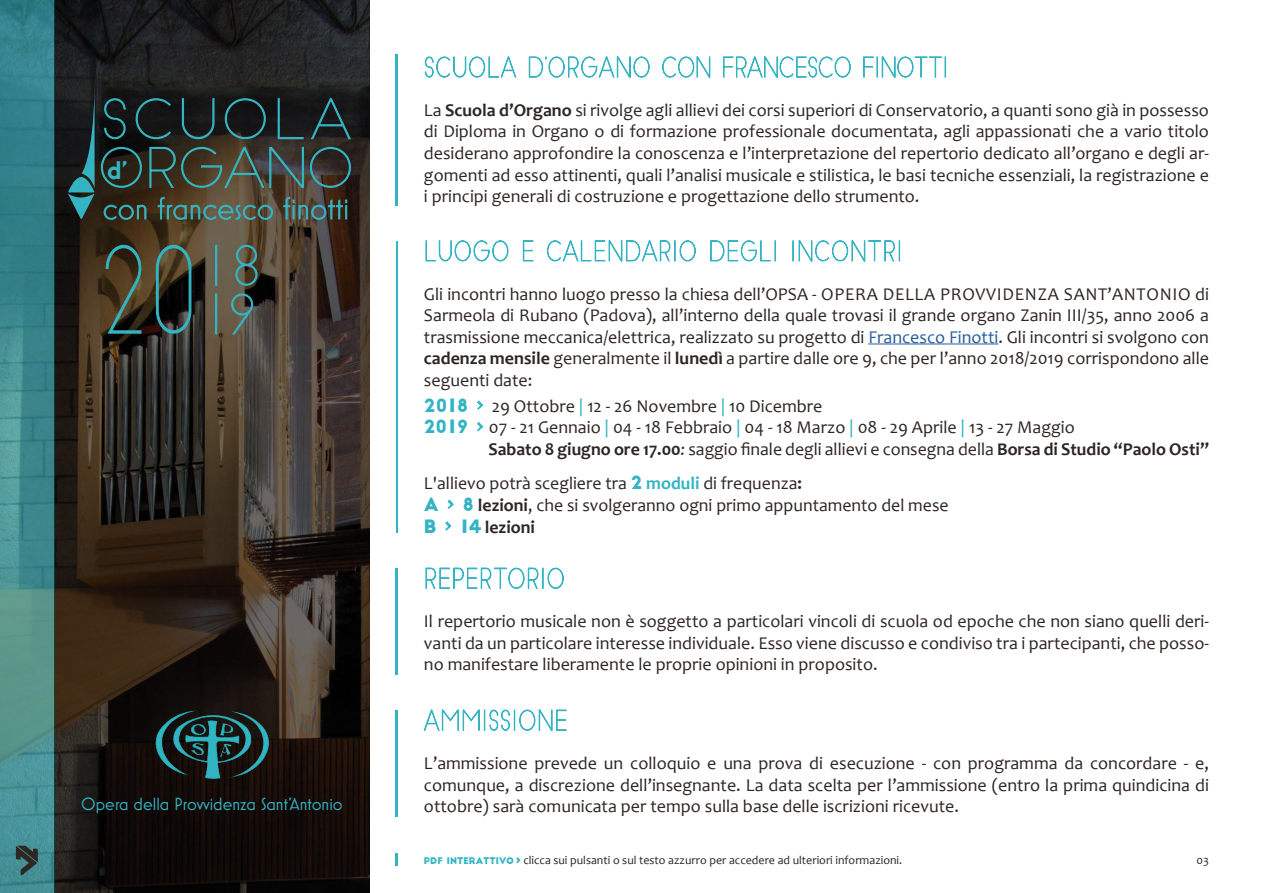
<style>
.page{position:relative;width:1263px;height:893px;background:#fff}
.page>*{position:absolute;margin:0;border:0;box-sizing:border-box;transform-origin:0 0}
.t1{font:117px "Slim Joe";color:#34b4c3;scale:.75 1}
.t2{font:700 25.95px "Mostra Nuova";color:#34b4c3}
.t3{font:18px/21.6px "Candara";color:#2d2622;text-align:justify}
.t4{font:700 18px "Candara";color:#2d2622}
.t5{font:18px "Mostra Nuova";color:#34b4c3}
.t6{font:12px "Candara";color:#2d2622}
.s1{font-weight:700}
.s2{color:#275b9b}
.s3{font-family:"Big John";color:#34b4c3}
.s4{font-family:"Trajan Pro 3";font-weight:700;color:#34b4c3}
.s5{color:#34b4c3}
.s6{font-weight:400;font-style:italic}
.s7{font-weight:400}
.s8{font-weight:700;color:#34b4c3}
.s9{font-family:"Big John";font-size:9px;color:#34b4c3}
.s10{font-family:"Trajan Pro 3";font-weight:700;font-size:10.5px;color:#34b4c3}
</style>
<div class="page">
<svg style="left:0;top:0;width:54px;height:893px;background:#418a8d"></svg>
<svg style="left:54px;top:0;width:316px;height:893px;background:#2c251e"></svg>
<svg style="left:425px;top:56px;width:92px;height:22px"></svg>
<svg style="left:529px;top:56px;width:121px;height:23px"></svg>
<svg style="left:662px;top:56px;width:49px;height:23px"></svg>
<svg style="left:723px;top:56px;width:128px;height:23px"></svg>
<svg style="left:863px;top:56px;width:83px;height:23px"></svg>
<hr style="left:396px;top:54px;width:2px;height:151px;background:#34b4c3">
<hr style="left:868px;top:344px;width:130px;height:1px;background:#275b9b">
<svg style="left:425px;top:240px;width:84px;height:22px"></svg>
<svg style="left:523px;top:240px;width:11px;height:22px"></svg>
<svg style="left:547px;top:239px;width:149px;height:23px"></svg>
<svg style="left:710px;top:240px;width:66px;height:22px"></svg>
<div style="left:792px;top:240px;width:2px;height:21px;border:1px solid #34b4c3"></div>
<svg style="left:798px;top:239px;width:102px;height:23px"></svg>
<svg style="left:477px;top:401px;width:6px;height:9px"></svg>
<svg style="left:477px;top:422px;width:6px;height:9px"></svg>
<svg style="left:448px;top:500px;width:5px;height:9px"></svg>
<svg style="left:445px;top:522px;width:6px;height:8px"></svg>
<hr style="left:396px;top:241px;width:2px;height:292px;background:#34b4c3">
<svg style="left:425px;top:567px;width:139px;height:22px"></svg>
<hr style="left:396px;top:568px;width:2px;height:106px;background:#34b4c3">
<svg style="left:423px;top:709px;width:144px;height:23px"></svg>
<hr style="left:396px;top:710px;width:2px;height:106px;background:#34b4c3">
<img style="left:155px;top:710px;width:114px;height:70px">
<svg style="left:16px;top:846px;width:22px;height:30px"></svg>
<svg style="left:68px;top:85px;width:284px;height:135px;background:#2e3834"></svg>
<svg style="left:516px;top:857px;width:4px;height:6px"></svg>
<svg style="left:396px;top:853px;width:2px;height:13px"></svg>
<svg style="left:105px;top:244px;width:37px;height:90px;background:#3e3d2c"></svg>
<svg style="left:155px;top:244px;width:37px;height:90px;background:#303931"></svg>
<div style="left:215px;top:245px;width:2px;height:41px;border:1px solid #34b4c3"></div>
<svg style="left:235px;top:244px;width:23px;height:42px"></svg>
<div style="left:215px;top:293px;width:2px;height:41px;border:1px solid #34b4c3"></div>
<svg style="left:231px;top:293px;width:23px;height:42px"></svg>
<h2 class="t2" style="left:107px;top:155px;width:22px">d’</h2>
<h1 class="t1" style="left:98px;top:224px;width:221px">20<sup>18</sup></h1>
<p class="t5" style="left:81px;top:793px;width:263px">Opera della Provvidenza Sant’Antonio</p>
<p class="t3" style="left:424px;top:99px;width:786px">La <span class="s1">Scuola d’Organo</span> si rivolge agli allievi dei corsi superiori di Conservatorio, a quanti sono già in possesso di Diploma in Organo o di formazione professionale documentata, agli appassionati che a vario titolo desiderano approfondire la conoscenza e l’interpretazione del repertorio dedicato all’organo e degli ar&shy;gomenti ad esso attinenti, quali l’analisi musicale e stilistica, le basi tecniche essenziali, la registrazione e i principi generali di costruzione e progettazione dello strumento.</p>
<p class="t3" style="left:424px;top:283px;width:786px">Gli incontri hanno luogo presso la chiesa dell’OPSA - OPERA DELLA PROVVIDENZA SANT’ANTONIO di Sarmeola di Rubano (Padova), all’interno della quale trovasi il grande organo Zanin III/35, anno 2006 a trasmissione meccanica/elettrica, realizzato su progetto di <span class="s2">Francesco Finotti</span>. Gli incontri si svolgono con <span class="s1">cadenza mensile</span> generalmente il <span class="s1">lunedì</span> a partire dalle ore 9, che per l’anno 2018/2019 corrispondono alle seguenti date:</p>
<p class="t3" style="left:424px;top:395px;width:400px"><span class="s3">2018</span> <span class="s4">›</span> 29 Ottobre <span class="s5">|</span> 12 - 26 Novembre <span class="s5">|</span> 10 Dicembre</p>
<p class="t3" style="left:424px;top:417px;width:652px"><span class="s3">2019</span> <span class="s4">›</span> 07 - 21 Gennaio <span class="s5">|</span> 04 - 18 Febbraio <span class="s5">|</span> 04 - 18 Marzo <span class="s5">|</span> 08 - 29 Aprile <span class="s5">|</span> 13 - 27 Maggio</p>
<p class="t4" style="left:488px;top:438px;width:722px">Sabato 8 giugno ore 17.00<span class="s6">:</span> <span class="s7">saggio finale degli allievi e consegna della</span> Borsa di Studio “Paolo Osti”</p>
<p class="t3" style="left:424px;top:473px;width:526px;text-align:left">L'allievo potrà scegliere tra <span class="s3">2</span> <span class="s8">moduli</span> di frequenza<span class="s1">:<br></span><span class="s3">A</span> <span class="s4">›</span> <span class="s3">8</span> <span class="s1">lezioni</span>, che si svolgeranno ogni primo appuntamento del mese<br><span class="s3">B</span> <span class="s4">›</span> <span class="s3">14</span> <span class="s1">lezioni</span></p>
<p class="t3" style="left:424px;top:610px;width:786px">Il repertorio musicale non è soggetto a particolari vincoli di scuola od epoche che non siano quelli deri&shy;vanti da un particolare interesse individuale. Esso viene discusso e condiviso tra i partecipanti, che posso&shy;no manifestare liberamente le proprie opinioni in proposito.</p>
<p class="t3" style="left:424px;top:752px;width:786px">L’ammissione prevede un colloquio e una prova di esecuzione - con programma da concordare - e, comunque, a discrezione dell’insegnante. La data scelta per l’ammissione (entro la prima quindicina di ottobre) sarà comunicata per tempo sulla base delle iscrizioni ricevute.</p>
<p class="t6" style="left:424px;top:853px;width:480px"><span class="s9">PDF INTERATTIVO</span> <span class="s10">›</span> clicca sui pulsanti o sul testo azzurro per accedere ad ulteriori informazioni.</p>
<p class="t6" style="left:1196px;top:853px;width:14px">03</p>
</div>
